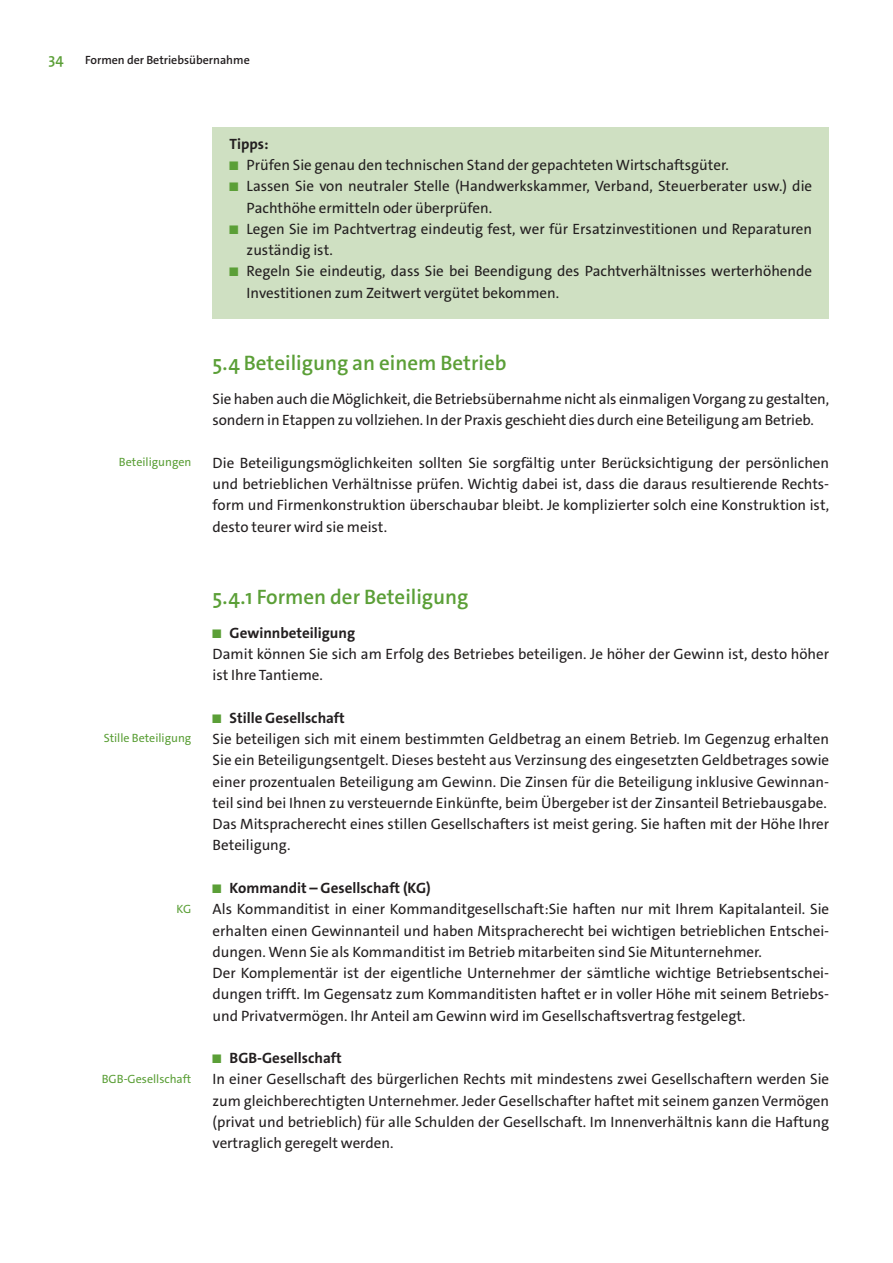
<style>
.page{position:relative;width:893px;height:1263px;background:#fff}
.page>*{position:absolute;margin:0;border:0;box-sizing:border-box;transform-origin:0 0}
.t1{font:600 21px "The Sans C4 s";color:#5b9f37}
.t2{font:15px/21.3px "The Sans C4 s";color:#231f20}
.t3{font:700 15px "The Sans C4 s";color:#231f20}
.t4{font:600 15px "The Sans C4 s";color:#5b9f37}
.t5{font:12px "The Sans C4 s";color:#5b9f37}
.t6{font:600 12px "The Sans C4 s";color:#231f20}
.s1{font-size:12.6px;color:#5b9f37}
.s2{font-weight:700}
</style>
<div class="page">
<div style="left:213px;top:128px;width:616px;height:191px;background:#cfe0c2"></div>
<p class="t4" style="left:49px;top:49px;width:17px">34</p>
<p class="t6" style="left:85px;top:52px;width:166px">Formen der Betriebsübernahme</p>
<p class="t5" style="left:119px;top:454px;width:74px">Beteiligungen</p>
<p class="t3" style="left:230px;top:134px;width:40px">Tipps:</p>
<p class="t2" style="left:230px;top:154px;width:501px"><span class="s1">■</span> Prüfen Sie genau den technischen Stand der gepachteten Wirtschaftsgüter.</p>
<p class="t2" style="left:247px;top:176px;width:567px;text-indent:-17px"><span class="s1">■</span> Lassen Sie von neutraler Stelle (Handwerkskammer, Verband, Steuerberater usw.) die<br>Pachthöhe ermitteln oder überprüfen.</p>
<p class="t2" style="left:247px;top:218px;width:567px;text-indent:-17px"><span class="s1">■</span> Legen Sie im Pachtvertrag eindeutig fest, wer für Ersatzinvestitionen und Reparaturen zuständig ist.</p>
<p class="t2" style="left:247px;top:261px;width:567px;text-indent:-17px"><span class="s1">■</span> Regeln Sie eindeutig, dass Sie bei Beendigung des Pachtverhältnisses werterhöhende<br>Investitionen zum Zeitwert vergütet bekommen.</p>
<h1 class="t1" style="left:213px;top:349px;width:295px">5.4 Beteiligung an einem Betrieb</h1>
<p class="t2" style="left:213px;top:388px;width:618px">Sie haben auch die Möglichkeit, die Betriebsübernahme nicht als einmaligen Vorgang zu gestalten, sondern in Etappen zu vollziehen. In der Praxis geschieht dies durch eine Beteiligung am Betrieb.</p>
<p class="t2" style="left:213px;top:452px;width:618px;text-align:justify">Die Beteiligungsmöglichkeiten sollten Sie sorgfältig unter Berücksichtigung der persönlichen und betrieblichen Verhältnisse prüfen. Wichtig dabei ist, dass die daraus resultierende Rechts&shy;form und Firmenkonstruktion überschaubar bleibt. Je komplizierter solch eine Konstruktion ist, desto teurer wird sie meist.</p>
<p class="t5" style="left:104px;top:731px;width:89px">Stille Beteiligung</p>
<p class="t5" style="left:177px;top:901px;width:16px">KG</p>
<p class="t5" style="left:102px;top:1071px;width:91px">BGB-Gesellschaft</p>
<h1 class="t1" style="left:213px;top:583px;width:257px">5.4.1 Formen der Beteiligung</h1>
<p class="t2" style="left:213px;top:622px;width:618px"><span class="s1">■</span> <span class="s2">Gewinnbeteiligung<br></span>Damit können Sie sich am Erfolg des Betriebes beteiligen. Je höher der Gewinn ist, desto höher ist Ihre Tantieme.</p>
<p class="t2" style="left:213px;top:707px;width:618px"><span class="s1">■</span> <span class="s2">Stille Gesellschaft<br></span>Sie beteiligen sich mit einem bestimmten Geldbetrag an einem Betrieb. Im Gegenzug erhalten Sie ein Beteiligungsentgelt. Dieses besteht aus Verzinsung des eingesetzten Geldbetrages sowie einer prozentualen Beteiligung am Gewinn. Die Zinsen für die Beteiligung inklusive Gewinnan&shy;teil sind bei Ihnen zu versteuernde Einkünfte, beim Übergeber ist der Zinsanteil Betriebausgabe.<br>Das Mitspracherecht eines stillen Gesellschafters ist meist gering. Sie haften mit der Höhe Ihrer Beteiligung.</p>
<p class="t2" style="left:213px;top:877px;width:618px"><span class="s1">■</span> <span class="s2">Kommandit – Gesellschaft (KG)<br></span>Als Kommanditist in einer Kommanditgesellschaft:Sie haften nur mit Ihrem Kapitalanteil. Sie erhalten einen Gewinnanteil und haben Mitspracherecht bei wichtigen betrieblichen Entschei&shy;dungen. Wenn Sie als Kommanditist im Betrieb mitarbeiten sind Sie Mitunternehmer.<br>Der Komplementär ist der eigentliche Unternehmer der sämtliche wichtige Betriebsentschei&shy;dungen trifft. Im Gegensatz zum Kommanditisten haftet er in voller Höhe mit seinem Betriebs&shy;und Privatvermögen. Ihr Anteil am Gewinn wird im Gesellschaftsvertrag festgelegt.</p>
<p class="t2" style="left:213px;top:1047px;width:618px"><span class="s1">■</span> <span class="s2">BGB-Gesellschaft<br></span>In einer Gesellschaft des bürgerlichen Rechts mit mindestens zwei Gesellschaftern werden Sie zum gleichberechtigten Unternehmer. Jeder Gesellschafter haftet mit seinem ganzen Vermögen (privat und betrieblich) für alle Schulden der Gesellschaft. Im Innenverhältnis kann die Haftung vertraglich geregelt werden.</p>
</div>
